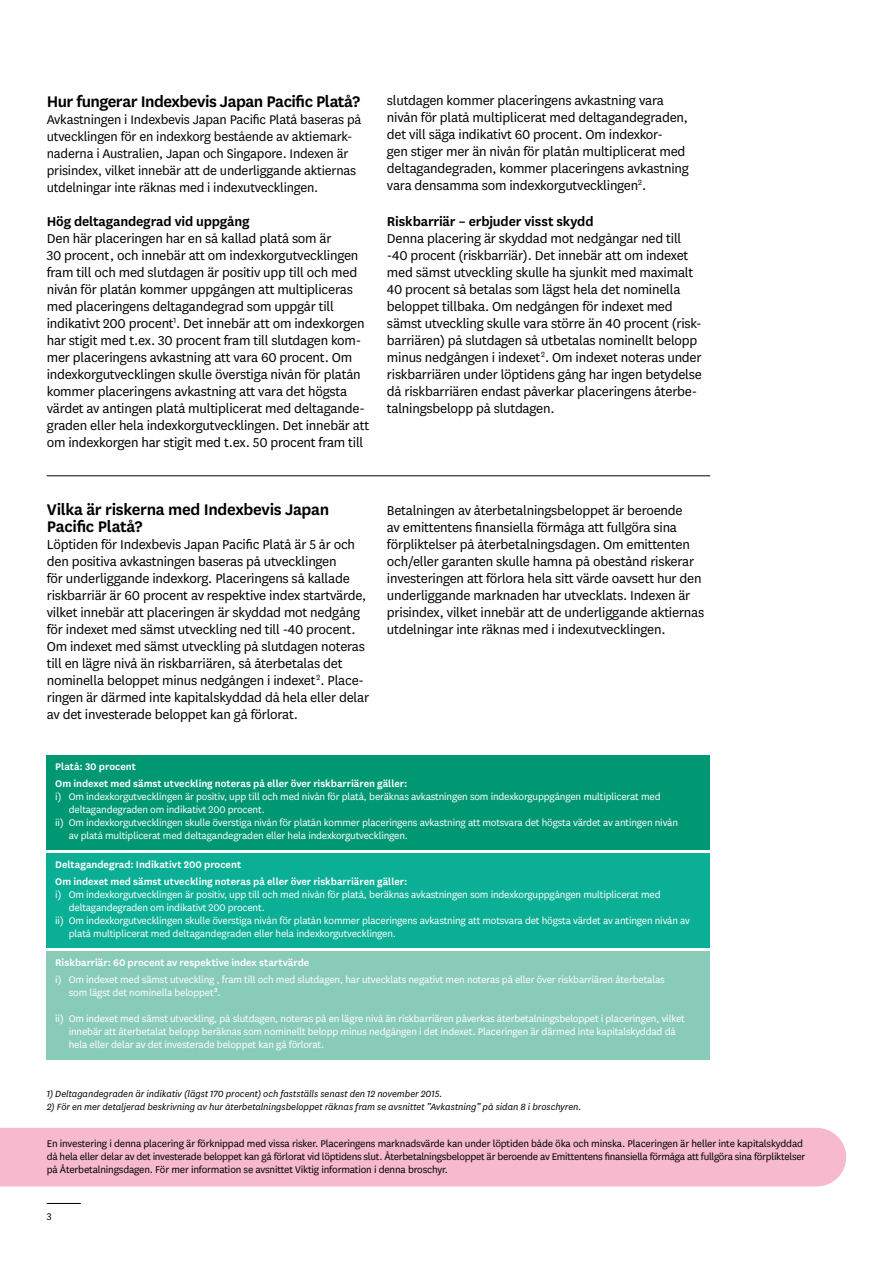
<style>
.page{position:relative;width:893px;height:1263px;background:#fff}
.page>*{position:absolute;margin:0;border:0;box-sizing:border-box;transform-origin:0 0}
.t1{font:600 18px/17px "Skandia Sans";letter-spacing:-.025em;color:#000}
.t2{font:15px/17px "Skandia Sans";letter-spacing:-.015em;color:#000}
.t3{font:600 15px "Skandia Sans";letter-spacing:-.01em;color:#000}
.t4{font:14.7px/17px "Skandia Sans";letter-spacing:-.015em;color:#000}
.t5{font:11.25px/12.9px "Skandia Sans";letter-spacing:-.015em;color:#fff}
.t6{font:11.25px/12.9px "Skandia Sans";letter-spacing:-.015em;color:#000}
.t7{font:600 11.25px/17.2px "Skandia Sans";color:#fff}
.t8{font:italic 10.5px "Skandia Sans";color:#000}
</style>
<div class="page">
<div style="left:0;top:1128px;width:846px;height:58px;background:#f6b9ce"></div>
<div style="left:47px;top:853px;width:663px;height:95px;background:#0baf95"></div>
<div style="left:47px;top:755px;width:663px;height:95px;background:#009773"></div>
<div style="left:47px;top:951px;width:663px;height:108px;background:#89cbb9"></div>
<hr style="left:47px;top:475px;width:663px;height:1px;background:#000">
<hr style="left:47px;top:1203px;width:34px;height:1px;background:#000">
<p class="t1" style="left:47px;top:92px;width:315px">Hur fungerar Indexbevis Japan Pacific Platå?</p>
<p class="t4" style="left:47px;top:110px;width:316px">Avkastningen i Indexbevis Japan Pacific Platå baseras på utvecklingen för en indexkorg bestående av aktiemark&shy;naderna i Australien, Japan och Singapore. Indexen är prisindex, vilket innebär att de underliggande aktiernas utdelningar inte räknas med i indexutvecklingen.</p>
<p class="t3" style="left:47px;top:211px;width:204px">Hög deltagandegrad vid uppgång</p>
<p class="t2" style="left:47px;top:229px;width:324px">Den här placeringen har en så kallad platå som är<br>30 procent , och innebär att om indexkorgutvecklingen fram till och med slutdagen är positiv upp till och med nivån för platån kommer uppgången att multipliceras med placeringens deltagandegrad som uppgår till indikativt 200 procent<sup>1</sup>. Det innebär att om indexkorgen har stigit med t.ex. 30 procent fram till slutdagen kom&shy;mer placeringens avkastning att vara 60 procent. Om indexkorgutvecklingen skulle överstiga nivån för platån kommer placeringens avkastning att vara det högsta värdet av antingen platå multiplicerat med deltagande&shy;graden eller hela indexkorgutvecklingen. Det innebär att om indexkorgen har stigit med t.ex. 50 procent fram till</p>
<p class="t2" style="left:387px;top:92px;width:304px">slutdagen kommer placeringens avkastning vara nivån för platå multiplicerat med deltagandegraden, det vill säga indikativt 60 procent. Om indexkor-<br>gen stiger mer än nivån för platån multiplicerat med deltagandegraden, kommer placeringens avkastning vara densamma som indexkorgutvecklingen<sup>2</sup>.</p>
<p class="t3" style="left:387px;top:211px;width:208px">Riskbarriär – erbjuder visst skydd</p>
<p class="t2" style="left:387px;top:229px;width:316px">Denna placering är skyddad mot nedgångar ned till -40 procent (riskbarriär). Det innebär att om indexet med sämst utveckling skulle ha sjunkit med maximalt 40 procent så betalas som lägst hela det nominella beloppet tillbaka. Om nedgången för indexet med sämst utveckling skulle vara större än 40 procent (risk&shy;barriären) på slutdagen så utbetalas nominellt belopp minus nedgången i indexet <sup>2</sup>. Om indexet noteras under riskbarriären under löptidens gång har ingen betydelse då riskbarriären endast påverkar placeringens återbe&shy;talningsbelopp på slutdagen.</p>
<p class="t1" style="left:47px;top:500px;width:284px">Vilka är riskerna med Indexbevis Japan<br>Pacific Platå?</p>
<p class="t2" style="left:47px;top:535px;width:324px">Löptiden för Indexbevis Japan Pacific Platå är 5 år och den positiva avkastningen baseras på utvecklingen<br>för underliggande indexkorg. Placeringens så kallade riskbarriär är 60 procent av respektive index startvärde, vilket innebär att placeringen är skyddad mot nedgång för indexet med sämst utveckling ned till -40 procent.<br>Om indexet med sämst utveckling på slutdagen noteras till en lägre nivå än riskbarriären, så återbetalas det nominella beloppet minus nedgången i indexet <sup>2</sup>. Place&shy;ringen är därmed inte kapitalskyddad då hela eller delar av det investerade beloppet kan gå förlorat.</p>
<p class="t2" style="left:387px;top:501px;width:319px">Betalningen av återbetalningsbeloppet är beroende<br>av emittentens finansiella förmåga att fullgöra sina förpliktelser på återbetalningsdagen. Om emittenten och/eller garanten skulle hamna på obestånd riskerar investeringen att förlora hela sitt värde oavsett hur den underliggande marknaden har utvecklats. Indexen är prisindex, vilket innebär att de underliggande aktiernas utdelningar inte räknas med i indexutvecklingen.</p>
<p class="t7" style="left:55px;top:757px;width:354px">Platå: 30 procent<br>Om indexet med sämst utveckling noteras på eller över riskbarriären gäller:</p>
<p class="t5" style="left:55px;top:790px;width:607px">i) Om indexkorgutvecklingen är positiv, upp till och med nivån för platå, beräknas avkastningen som indexkorguppgången multiplicerat med</p>
<p class="t5" style="left:69px;top:803px;width:198px">deltagandegraden om indikativt 200 procent.</p>
<p class="t5" style="left:55px;top:816px;width:624px">ii) Om indexkorgutvecklingen skulle överstiga nivån för platån kommer placeringens avkastning att motsvara det högsta värdet av antingen nivån</p>
<p class="t5" style="left:69px;top:828px;width:341px">av platå multiplicerat med deltagandegraden eller hela indexkorgutvecklingen.</p>
<p class="t7" style="left:55px;top:855px;width:354px">Deltagandegrad: Indikativt 200 procent<br>Om indexet med sämst utveckling noteras på eller över riskbarriären gäller:</p>
<p class="t5" style="left:55px;top:888px;width:607px">i) Om indexkorgutvecklingen är positiv, upp till och med nivån för platå, beräknas avkastningen som indexkorguppgången multiplicerat med</p>
<p class="t5" style="left:69px;top:901px;width:198px">deltagandegraden om indikativt 200 procent.</p>
<p class="t5" style="left:55px;top:914px;width:636px">ii) Om indexkorgutvecklingen skulle överstiga nivån för platån kommer placeringens avkastning att motsvara det högsta värdet av antingen nivån av</p>
<p class="t5" style="left:69px;top:926px;width:329px">platå multiplicerat med deltagandegraden eller hela indexkorgutvecklingen.</p>
<p class="t7" style="left:55px;top:953px;width:256px">Riskbarriär: 60 procent av respektive index startvärde</p>
<p class="t5" style="left:69px;top:973px;width:597px;text-indent:-14px">i) Om indexet med sämst utveckling , fram till och med slutdagen, har utvecklats negativt men noteras på eller över riskbarriären återbetalas som lägst det nominella beloppet <sup>2</sup>.</p>
<p class="t5" style="left:69px;top:1012px;width:617px;text-indent:-13px">ii) Om indexet med sämst utveckling, på slutdagen, noteras på en lägre nivå än riskbarriären påverkas återbetalningsbeloppet i placeringen, vilket innebär att återbetalat belopp beräknas som nominellt belopp minus nedgången i det indexet. Placeringen är därmed inte kapitalskyddad då hela eller delar av det investerade beloppet kan gå förlorat.</p>
<p class="t8" style="left:47px;top:1087px;width:397px">1) Deltagandegraden är indikativ (lägst 170 procent) och fastställs senast den 12 november 2015.</p>
<p class="t8" style="left:47px;top:1100px;width:536px">2) För en mer detaljerad beskrivning av hur återbetalningsbeloppet räknas fram se avsnittet ”Avkastning” på sidan 8 i broschyren.</p>
<p class="t6" style="left:47px;top:1137px;width:760px">En investering i denna placering är förknippad med vissa risker. Placeringens marknadsvärde kan under löptiden både öka och minska. Placeringen är heller inte kapitalskyddad då hela eller delar av det investerade beloppet kan gå förlorat vid löptidens slut. Återbetalningsbeloppet är beroende av Emittentens finansiella förmåga att fullgöra sina förpliktelser på Återbetalningsdagen. För mer information se avsnittet Viktig information i denna broschyr.</p>
<p class="t6" style="left:47px;top:1210px;width:6px">3</p>
</div>
